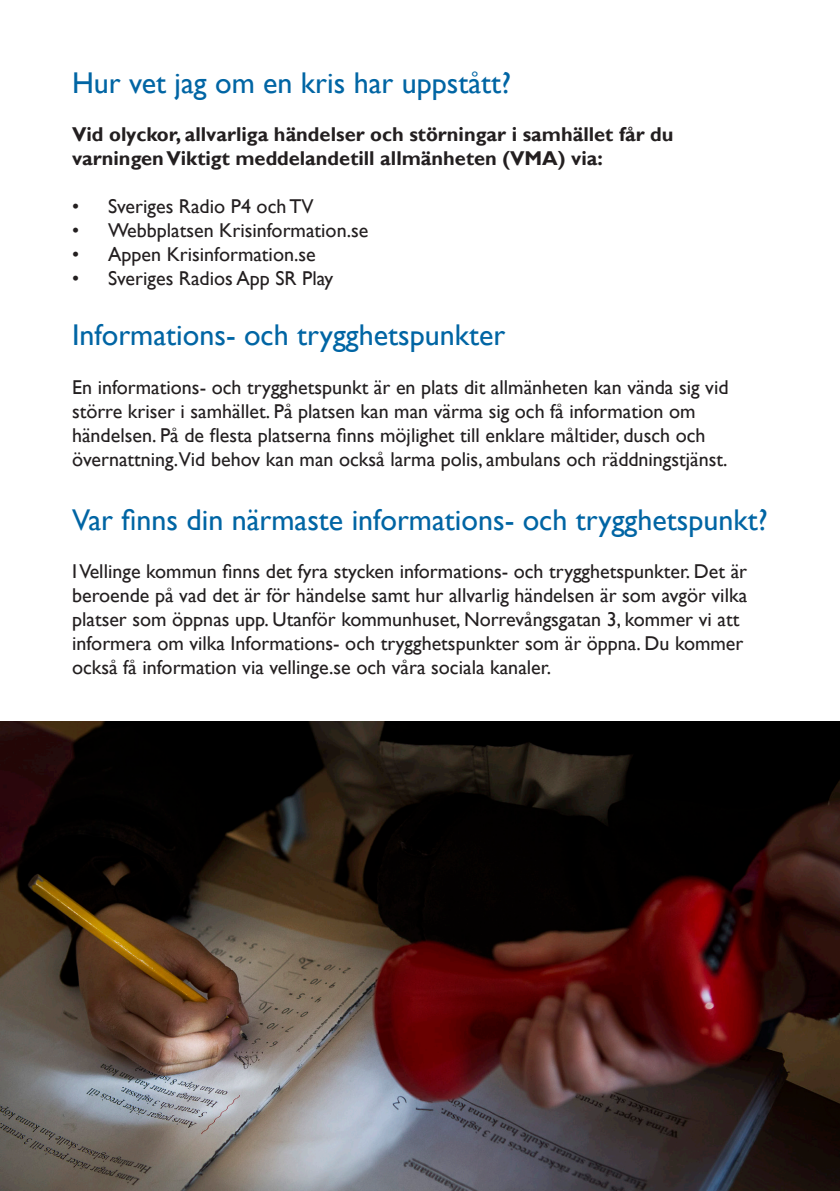
<style>
.page{position:relative;width:840px;height:1191px;background:#fff}
.page>*{position:absolute;margin:0;border:0;box-sizing:border-box;transform-origin:0 0}
.t1{font:30px "Gill Sans";color:#0065a4}
.t2{font:20px/24px "Gill Sans";color:#231f20}
.t3{font:700 20px "Gill Sans";color:#231f20}
</style>
<div class="page">
<img style="left:0;top:721px;width:839px;height:470px">
<p class="t1" style="left:72px;top:65px;width:440px">Hur vet jag om en kris har uppstått?</p>
<p class="t3" style="left:72px;top:123px;width:602px">Vid olyckor, allvarliga händelser och störningar i samhället får du</p>
<p class="t3" style="left:72px;top:147px;width:532px">varningen Viktigt meddelandetill allmänheten (VMA) via:</p>
<p class="t2" style="left:72px;top:195px;width:243px">• Sveriges Radio P4 och TV</p>
<p class="t2" style="left:72px;top:219px;width:297px">• Webbplatsen Krisinformation.se</p>
<p class="t2" style="left:72px;top:243px;width:245px">• Appen Krisinformation.se</p>
<p class="t2" style="left:72px;top:267px;width:263px">• Sveriges Radios App SR Play</p>
<p class="t1" style="left:72px;top:318px;width:434px">Informations- och trygghetspunkter</p>
<p class="t2" style="left:72px;top:376px;width:657px">En informations- och trygghetspunkt är en plats dit allmänheten kan vända sig vid större kriser i samhället. På platsen kan man värma sig och få information om</p>
<p class="t2" style="left:72px;top:424px;width:634px">händelsen. På de flesta platserna finns möjlighet till enklare måltider, dusch och</p>
<p class="t2" style="left:72px;top:448px;width:656px">övernattning.Vid behov kan man också larma polis, ambulans och räddningstjänst.</p>
<p class="t1" style="left:72px;top:502px;width:696px">Var finns din närmaste informations- och trygghetspunkt?</p>
<p class="t2" style="left:72px;top:560px;width:676px">I Vellinge kommun finns det fyra stycken informations- och trygghetspunkter. Det är beroende på vad det är för händelse samt hur allvarlig händelsen är som avgör vilka platser som öppnas upp. Utanför kommunhuset, Norrevångsgatan 3, kommer vi att informera om vilka Informations- och trygghetspunkter som är öppna. Du kommer också få information via vellinge.se och våra sociala kanaler.</p>
</div>
